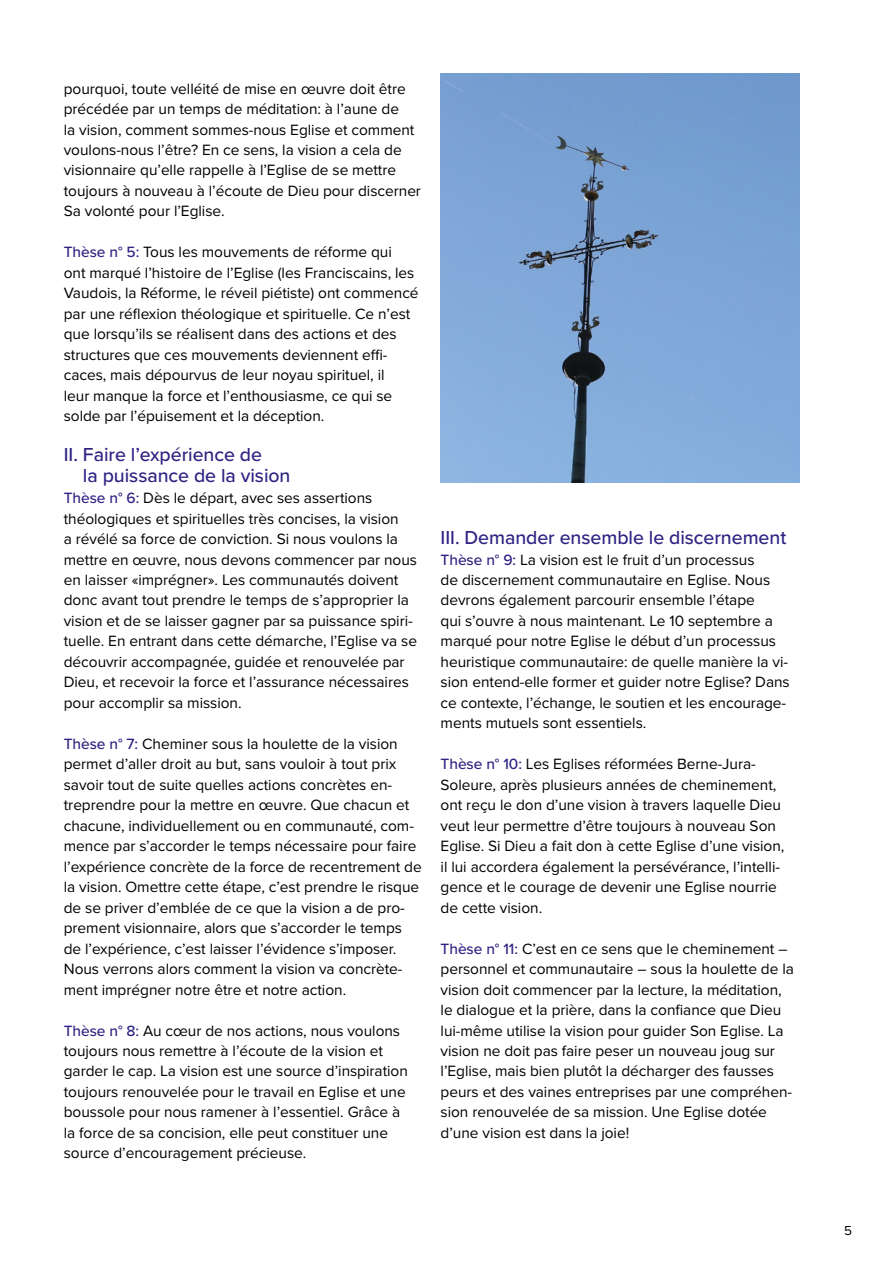
<style>
.page{position:relative;width:893px;height:1263px;background:#fff}
.page>*{position:absolute;margin:0;border:0;box-sizing:border-box;transform-origin:0 0}
.t1{font:500 19.5px/21px "Proxima Nova";letter-spacing:-.005em;color:#2e2382}
.t2{font:15.45px/20.5px "Proxima Nova";letter-spacing:-.005em;color:#000}
.t3{font:13.5px "Proxima Nova";color:#000}
.s1{font-weight:500;color:#2e2382}
</style>
<div class="page">
<img style="left:441px;top:73px;width:358px;height:410px">
<p class="t2" style="left:64px;top:79px;width:359px">pourquoi, toute velléité de mise en œuvre doit être précédée par un temps de méditation: à l’aune de<br>la vision, comment sommes-nous Eglise et comment voulons-nous l’être? En ce sens, la vision a cela de visionnaire qu’elle rappelle à l’Eglise de se mettre toujours à nouveau à l’écoute de Dieu pour discerner Sa volonté pour l’Eglise.</p>
<p class="t2" style="left:64px;top:242px;width:356px"><span class="s1">Thèse n° 5:</span> Tous les mouvements de réforme qui<br>ont marqué l’histoire de l’Eglise (les Franciscains, les Vaudois, la Réforme, le réveil piétiste) ont commencé par une réflexion théologique et spirituelle. Ce n’est que lorsqu’ils se réalisent dans des actions et des structures que ces mouvements deviennent effi&shy;caces, mais dépourvus de leur noyau spirituel, il<br>leur manque la force et l’enthousiasme, ce qui se solde par l’épuisement et la déception.</p>
<p class="t1" style="left:83px;top:444px;width:209px;text-indent:-19px">II. Faire l’expérience de<br>la puissance de la vision</p>
<p class="t2" style="left:64px;top:488px;width:355px"><span class="s1">Thèse n° 6:</span> Dès le départ, avec ses assertions théologiques et spirituelles très concises, la vision<br>a révélé sa force de conviction. Si nous voulons la mettre en œuvre, nous devons commencer par nous en laisser «imprégner». Les communautés doivent donc avant tout prendre le temps de s’approprier la vision et de se laisser gagner par sa puissance spiri&shy;tuelle. En entrant dans cette démarche, l’Eglise va se découvrir accompagnée, guidée et renouvelée par Dieu, et recevoir la force et l’assurance nécessaires pour accomplir sa mission.</p>
<p class="t2" style="left:64px;top:734px;width:359px"><span class="s1">Thèse n° 7:</span> Cheminer sous la houlette de la vision permet d’aller droit au but, sans vouloir à tout prix savoir tout de suite quelles actions concrètes en&shy;treprendre pour la mettre en œuvre. Que chacun et chacune, individuellement ou en communauté, com&shy;mence par s’accorder le temps nécessaire pour faire l’expérience concrète de la force de recentrement de la vision. Omettre cette étape, c’est prendre le risque de se priver d’emblée de ce que la vision a de pro&shy;prement visionnaire, alors que s’accorder le temps de l’expérience, c’est laisser l’évidence s’imposer.<br>Nous verrons alors comment la vision va concrète&shy;ment imprégner notre être et notre action.</p>
<p class="t2" style="left:64px;top:1020px;width:346px"><span class="s1">Thèse n° 8:</span> Au cœur de nos actions, nous voulons toujours nous remettre à l’écoute de la vision et garder le cap. La vision est une source d’inspiration toujours renouvelée pour le travail en Eglise et une boussole pour nous ramener à l’essentiel. Grâce à la force de sa concision, elle peut constituer une source d’encouragement précieuse.</p>
<p class="t1" style="left:441px;top:526px;width:347px">III. Demander ensemble le discernement</p>
<p class="t2" style="left:441px;top:549px;width:351px"><span class="s1">Thèse n° 9:</span> La vision est le fruit d’un processus<br>de discernement communautaire en Eglise. Nous devrons également parcourir ensemble l’étape<br>qui s’ouvre à nous maintenant. Le 10 septembre a marqué pour notre Eglise le début d’un processus heuristique communautaire: de quelle manière la vi&shy;sion entend-elle former et guider notre Eglise? Dans ce contexte, l’échange, le soutien et les encourage&shy;ments mutuels sont essentiels.</p>
<p class="t2" style="left:441px;top:754px;width:345px"><span class="s1">Thèse n° 10:</span> Les Eglises réformées Berne-Jura-Soleure, après plusieurs années de cheminement, ont reçu le don d’une vision à travers laquelle Dieu veut leur permettre d’être toujours à nouveau Son Eglise. Si Dieu a fait don à cette Eglise d’une vision, il lui accordera également la persévérance, l’intelli&shy;gence et le courage de devenir une Eglise nourrie de cette vision.</p>
<p class="t2" style="left:441px;top:938px;width:355px"><span class="s1">Thèse n° 11:</span> C’est en ce sens que le cheminement – personnel et communautaire – sous la houlette de la vision doit commencer par la lecture, la méditation, le dialogue et la prière, dans la confiance que Dieu lui-même utilise la vision pour guider Son Eglise. La vision ne doit pas faire peser un nouveau joug sur l’Eglise, mais bien plutôt la décharger des fausses peurs et des vaines entreprises par une compréhen&shy;sion renouvelée de sa mission. Une Eglise dotée d’une vision est dans la joie!</p>
<p class="t3" style="left:844px;top:1223px;width:9px">5</p>
</div>
